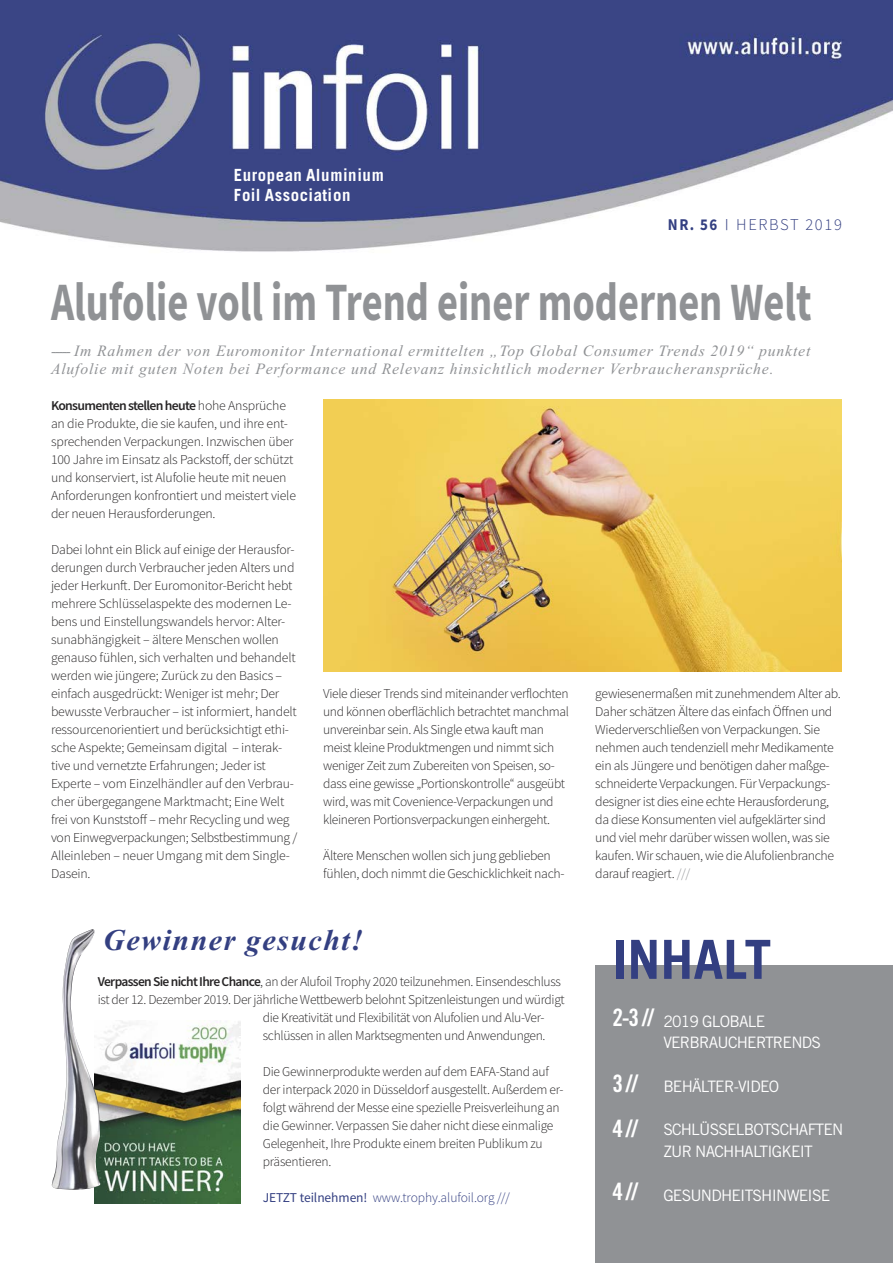
<style>
.page{position:relative;width:893px;height:1263px;background:#fff}
.page>*{position:absolute;margin:0;border:0;box-sizing:border-box;transform-origin:0 0}
.t1{font:700 54px "Source Sans Pro";color:#909295;scale:.75 1}
.t2{font:700 54px "Trade Gothic";color:#333f81}
.t3{font:italic 700 30px "Times New Roman";letter-spacing:.05em;color:#333f81}
.t4{font:24px/45.3px "Trade Gothic Bold Cond Twenty";color:#fff}
.t5{font:700 16.8px/20.1px "Trade Gothic";letter-spacing:.035em;color:#fff}
.t6{font:300 16.5px "Source Sans Pro";letter-spacing:.1em;color:#333f81}
.t7{font:italic 15.75px/18px "Times New Roman";letter-spacing:.05em;color:#909295}
.t8{font:15.75px/21.8px "Trade Gothic";letter-spacing:-.05em;color:#fff}
.t9{font:300 13.5px/18px "Source Sans Pro";letter-spacing:-.025em;color:#272526}
.t10{font:300 13.5px "Source Sans Pro";letter-spacing:-.005em;color:#333f81}
.s1{font-weight:700}
.s2{font-family:"Trade Gothic";font-size:15px}
.s3{font-weight:600}
.s4{font-weight:400}
.s5{color:#909295}
</style>
<div class="page">
<img style="left:0;top:0;width:893px;height:252px">
<div style="left:595px;top:965px;width:298px;height:298px;background:#909295"></div>
<img style="left:94px;top:1021px;width:146px;height:183px">
<img style="left:51px;top:929px;width:49px;height:261px">
<img style="left:323px;top:400px;width:518px;height:271px">
<p class="t5" style="left:234px;top:167px;width:151px">European Aluminium<br>Foil Association</p>
<p class="t6" style="left:668px;top:218px;width:175px"><span class="s1">nr. 56</span> <span class="s2">|</span> HErbST 2019</p>
<h1 class="t1" style="left:51px;top:282px;width:1016px">Alufolie voll im Trend einer modernen Welt</h1>
<p class="t7" style="left:51px;top:342px;width:761px">----- Im Rahmen der von Euromonitor International ermittelten „Top Global Consumer Trends 2019“ punktet<br>Alufolie mit guten Noten bei Performance und Relevanz hinsichtlich moderner Verbraucheransprüche.</p>
<p class="t9" style="left:51px;top:398px;width:246px"><span class="s3">Konsumenten stellen heute</span> hohe Ansprüche an die Produkte, die sie kaufen, und ihre ent&shy;sprechenden Verpackungen. Inzwischen über 100 Jahre im Einsatz als Packstoff, der schützt und konserviert, ist Alufolie heute mit neuen Anforderungen konfrontiert und meistert viele der neuen Herausforderungen.</p>
<p class="t9" style="left:51px;top:542px;width:248px">Dabei lohnt ein blick auf einige der Herausfor&shy;derungen durch Verbraucher jeden Alters und jeder Herkunft. Der Euromonitor-bericht hebt mehrere Schlüsselaspekte des modernen Le&shy;bens und Einstellungswandels hervor: Alter&shy;sunabhängigkeit – ältere Menschen wollen genauso fühlen, sich verhalten und behandelt werden wie jüngere; Zurück zu den basics – einfach ausgedrückt: Weniger ist mehr; Der bewusste Verbraucher – ist informiert, handelt ressourcenorientiert und berücksichtigt ethi&shy;sche Aspekte; Gemeinsam digital – interak&shy;tive und vernetzte Erfahrungen; Jeder ist Experte – vom Einzelhändler auf den Verbrau&shy;cher übergegangene Marktmacht; Eine Welt frei von Kunststoff – mehr recycling und weg von Einwegverpackungen; Selbstbestimmung / Alleinleben – neuer Umgang mit dem Single-Dasein.</p>
<p class="t9" style="left:323px;top:686px;width:247px">Viele dieser Trends sind miteinander verflochten und können oberflächlich betrachtet manchmal unvereinbar sein. Als Single etwa kauft man meist kleine Produktmengen und nimmt sich weniger Zeit zum Zubereiten von Speisen, so&shy;dass eine gewisse „Portionskontrolle“ ausgeübt wird, was mit Covenience-Verpackungen und kleineren Portionsverpackungen einhergeht.</p>
<p class="t9" style="left:323px;top:848px;width:243px">Ältere Menschen wollen sich jung geblieben fühlen, doch nimmt die Geschicklichkeit nach-</p>
<h2 class="t3" style="left:103px;top:922px;width:261px">Gewinner gesucht!</h2>
<p class="t9" style="left:98px;top:974px;width:465px"><span class="s3">Verpassen Sie nicht Ihre Chance</span>, an der Alufoil Trophy 2020 teilzunehmen. Einsendeschluss</p>
<p class="t9" style="left:98px;top:992px;width:468px">ist der 12. Dezember 2019. Der jährliche Wettbewerb belohnt Spitzenleistungen und würdigt</p>
<p class="t9" style="left:263px;top:1010px;width:283px">die Kreativität und Flexibilität von Alufolien und Alu-Ver-</p>
<p class="t9" style="left:263px;top:1028px;width:284px">schlüssen in allen Marktsegmenten und Anwendungen.</p>
<p class="t9" style="left:263px;top:1064px;width:302px">Die Gewinnerprodukte werden auf dem EAFA-Stand auf der interpack 2020 in Düsseldorf ausgestellt. Außerdem er&shy;folgt während der Messe eine spezielle Preisverleihung an die Gewinner. Verpassen Sie daher nicht diese einmalige Gelegenheit, Ihre Produkte einem breiten Publikum zu präsentieren.</p>
<p class="t10" style="left:263px;top:1192px;width:249px"><span class="s4">JETZT teilnehmen!</span> www.trophy.alufoil.org ///</p>
<p class="t9" style="left:595px;top:686px;width:247px">gewiesenermaßen mit zunehmendem Alter ab.<br>Daher schätzen Ältere das einfach Öffnen und Wiederverschließen von Verpackungen. Sie nehmen auch tendenziell mehr Medikamente ein als Jüngere und benötigen daher maßge&shy;schneiderte Verpackungen. Für Verpackungs&shy;designer ist dies eine echte Herausforderung, da diese Konsumenten viel aufgeklärter sind und viel mehr darüber wissen wollen, was sie kaufen. Wir schauen, wie die Alufolienbranche darauf reagiert. <span class="s5">///</span></p>
<h1 class="t2" style="left:612px;top:940px;width:161px">INHALT</h1>
<p class="t8" style="left:663px;top:1011px;width:159px">2019 GLOBALE<br>VERBRAUCHERTRENDS</p>
<p class="t8" style="left:663px;top:1077px;width:117px">BEHÄLTER-VIDEO</p>
<p class="t8" style="left:663px;top:1120px;width:182px">SCHLÜSSELBOTSCHAFTEN<br>ZUR NACHHALTIGKEIT</p>
<p class="t8" style="left:663px;top:1185px;width:168px">GESUNDHEITSHINWEISE</p>
<h3 class="t4" style="left:612px;top:997px;width:43px">2-3 //</h3>
<h3 class="t4" style="left:612px;top:1062px;width:27px">3 //<br>4 //</h3>
<h3 class="t4" style="left:612px;top:1171px;width:27px">4 //</h3>
</div>
